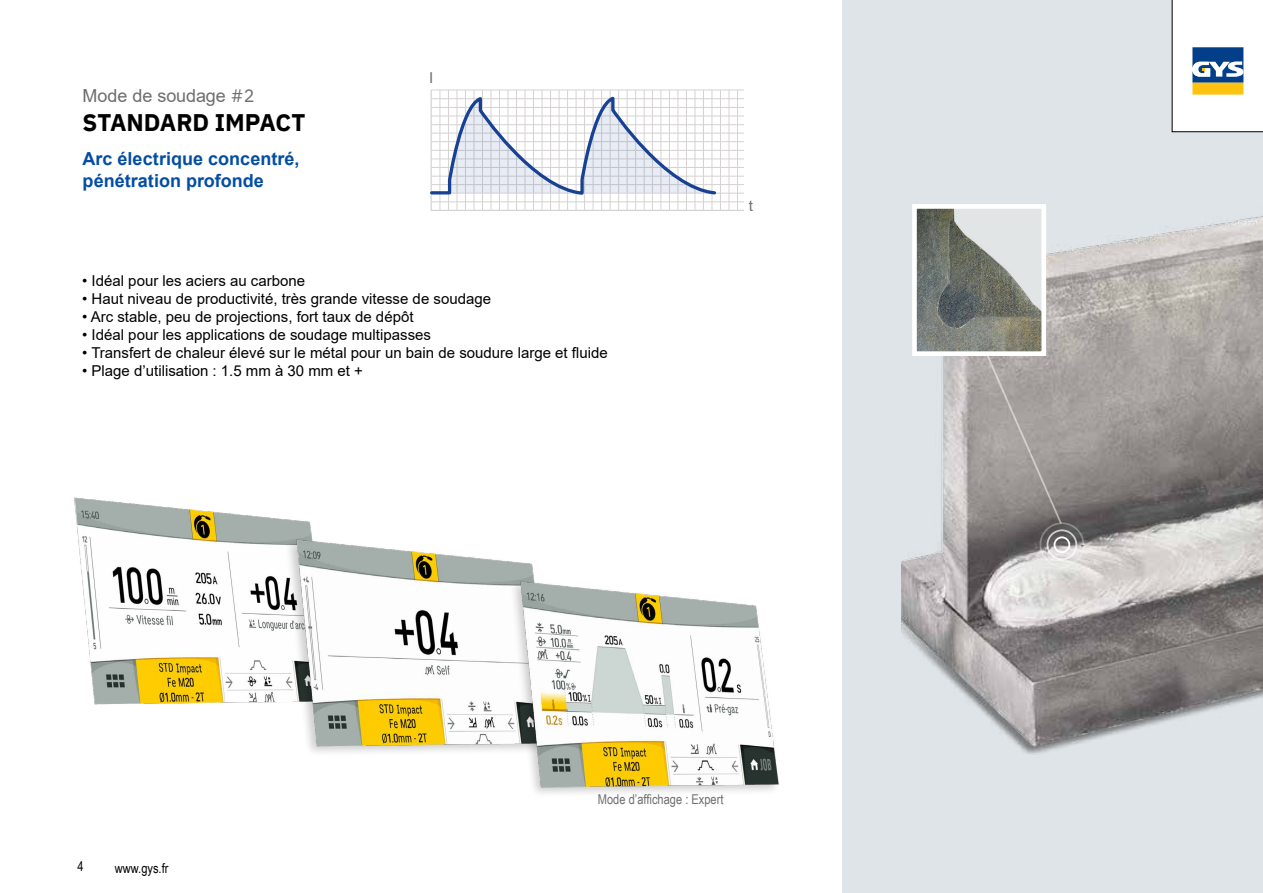
<style>
.page{position:relative;width:1263px;height:893px;background:#fff}
.page>*{position:absolute;margin:0;border:0;box-sizing:border-box;transform-origin:0 0}
.t1{font:700 24px "IBM Plex Sans";color:#000}
.chapo_labeur{font:700 18px/21.6px "Arial";color:#034ea2}
.t2{font:18px "Arial";letter-spacing:-.005em;color:#6d6e71}
.t3{font:15px "Arial";color:#000}
.t4{font:15px "Arial";color:#6d6e71}
.t5{font:13.5px "Arial Narrow";color:#6d6e71}
.t6{font:13.5px "Arial Narrow";color:#000}
.s1{font-family:"IBM Plex Sans"}
</style>
<div class="page">
<div style="left:842px;top:0;width:421px;height:893px;background:#dfe4e8"></div>
<hr style="left:432px;top:202px;width:312px;height:1px;background:#d6d2d2">
<hr style="left:432px;top:193px;width:312px;height:1px;background:#d6d2d2">
<hr style="left:432px;top:184px;width:312px;height:1px;background:#d6d2d2">
<hr style="left:431px;top:176px;width:313px;height:1px;background:#d6d2d2">
<hr style="left:431px;top:167px;width:313px;height:1px;background:#d6d2d2">
<hr style="left:431px;top:159px;width:313px;height:1px;background:#d6d2d2">
<hr style="left:431px;top:150px;width:313px;height:1px;background:#d6d2d2">
<hr style="left:431px;top:141px;width:313px;height:1px;background:#d6d2d2">
<hr style="left:431px;top:133px;width:313px;height:1px;background:#d6d2d2">
<hr style="left:431px;top:124px;width:313px;height:1px;background:#d6d2d2">
<hr style="left:431px;top:116px;width:313px;height:1px;background:#d6d2d2">
<hr style="left:431px;top:107px;width:313px;height:1px;background:#d6d2d2">
<hr style="left:431px;top:98px;width:313px;height:1px;background:#d6d2d2">
<hr style="left:431px;top:90px;width:313px;height:1px;background:#d6d2d2">
<hr style="left:430px;top:90px;width:2px;height:120px;background:#d6d2d2">
<hr style="left:431px;top:210px;width:313px;height:1px;background:#d6d2d2">
<hr style="left:440px;top:90px;width:1px;height:120px;background:#d6d2d2">
<hr style="left:448px;top:90px;width:1px;height:120px;background:#d6d2d2">
<hr style="left:457px;top:90px;width:1px;height:120px;background:#d6d2d2">
<hr style="left:465px;top:90px;width:1px;height:120px;background:#d6d2d2">
<hr style="left:474px;top:90px;width:1px;height:120px;background:#d6d2d2">
<hr style="left:482px;top:90px;width:1px;height:120px;background:#d6d2d2">
<hr style="left:491px;top:90px;width:1px;height:120px;background:#d6d2d2">
<hr style="left:499px;top:90px;width:1px;height:120px;background:#d6d2d2">
<hr style="left:508px;top:90px;width:1px;height:120px;background:#d6d2d2">
<hr style="left:516px;top:90px;width:1px;height:120px;background:#d6d2d2">
<hr style="left:525px;top:90px;width:1px;height:120px;background:#d6d2d2">
<hr style="left:533px;top:90px;width:1px;height:120px;background:#d6d2d2">
<hr style="left:542px;top:90px;width:1px;height:120px;background:#d6d2d2">
<hr style="left:550px;top:90px;width:1px;height:120px;background:#d6d2d2">
<hr style="left:559px;top:90px;width:1px;height:120px;background:#d6d2d2">
<hr style="left:567px;top:90px;width:1px;height:120px;background:#d6d2d2">
<hr style="left:576px;top:90px;width:1px;height:120px;background:#d6d2d2">
<hr style="left:584px;top:90px;width:1px;height:120px;background:#d6d2d2">
<hr style="left:593px;top:90px;width:1px;height:120px;background:#d6d2d2">
<hr style="left:601px;top:90px;width:1px;height:120px;background:#d6d2d2">
<hr style="left:610px;top:90px;width:1px;height:120px;background:#d6d2d2">
<hr style="left:618px;top:90px;width:1px;height:120px;background:#d6d2d2">
<hr style="left:627px;top:90px;width:1px;height:120px;background:#d6d2d2">
<hr style="left:635px;top:90px;width:1px;height:120px;background:#d6d2d2">
<hr style="left:644px;top:90px;width:1px;height:120px;background:#d6d2d2">
<hr style="left:652px;top:90px;width:1px;height:120px;background:#d6d2d2">
<hr style="left:661px;top:90px;width:1px;height:120px;background:#d6d2d2">
<hr style="left:669px;top:90px;width:1px;height:120px;background:#d6d2d2">
<hr style="left:678px;top:90px;width:1px;height:120px;background:#d6d2d2">
<hr style="left:686px;top:90px;width:1px;height:120px;background:#d6d2d2">
<hr style="left:695px;top:90px;width:1px;height:120px;background:#d6d2d2">
<hr style="left:703px;top:90px;width:1px;height:120px;background:#d6d2d2">
<hr style="left:712px;top:90px;width:1px;height:120px;background:#d6d2d2">
<hr style="left:720px;top:90px;width:1px;height:120px;background:#d6d2d2">
<hr style="left:729px;top:90px;width:1px;height:120px;background:#d6d2d2">
<hr style="left:737px;top:90px;width:1px;height:120px;background:#d6d2d2">
<svg style="left:430px;top:94px;width:288px;height:103px"></svg>
<img style="left:901px;top:77px;width:362px;height:678px">
<svg style="left:1172px;top:0;width:91px;height:132px;background:#e0e3e2"></svg>
<img style="left:74px;top:497px;width:238px;height:208px">
<img style="left:276px;top:533px;width:258px;height:220px">
<img style="left:500px;top:574px;width:279px;height:220px">
<img style="left:918px;top:210px;width:122px;height:140px">
<div style="left:912px;top:204px;width:134px;height:152px;border:5px solid #fff"></div>
<div style="left:1039px;top:522px;width:45px;height:45px;border:2px solid #fff;border-radius:50%"></div>
<div style="left:1046px;top:529px;width:31px;height:31px;border:2px solid #fff;border-radius:50%"></div>
<div style="left:1053px;top:536px;width:17px;height:17px;border:2px solid #fff;border-radius:50%"></div>
<svg style="left:984px;top:351px;width:79px;height:174px;background:#a19c9a"></svg>
<p class="t2" style="left:83px;top:83px;width:174px">Mode de soudage <span class="s1">#2</span></p>
<p class="t1" style="left:83px;top:103px;width:224px">STANDARD IMPACT</p>
<p class="chapo_labeur" style="left:83px;top:148px;width:218px">Arc électrique concentré, pénétration profonde</p>
<p class="t4" style="left:429px;top:67px;width:6px">I</p>
<p class="t3" style="left:82px;top:270px;width:224px">• Idéal pour les aciers au carbone</p>
<p class="t3" style="left:82px;top:288px;width:410px">• Haut niveau de productivité, très grande vitesse de soudage</p>
<p class="t3" style="left:82px;top:306px;width:333px">• Arc stable, peu de projections, fort taux de dépôt</p>
<p class="t3" style="left:82px;top:324px;width:350px">• Idéal pour les applications de soudage multipasses</p>
<p class="t3" style="left:82px;top:342px;width:527px">• Transfert de chaleur élevé sur le métal pour un bain de soudure large et fluide</p>
<p class="t3" style="left:82px;top:360px;width:282px">• Plage d’utilisation : 1.5 mm à 30 mm et +</p>
<p class="t4" style="left:749px;top:195px;width:6px">t</p>
<p class="t6" style="left:78px;top:857px;width:8px">4</p>
<p class="t6" style="left:115px;top:858px;width:55px">www.gys.fr</p>
<p class="t5" style="left:598px;top:789px;width:127px">Mode d’affichage : Expert</p>
</div>
